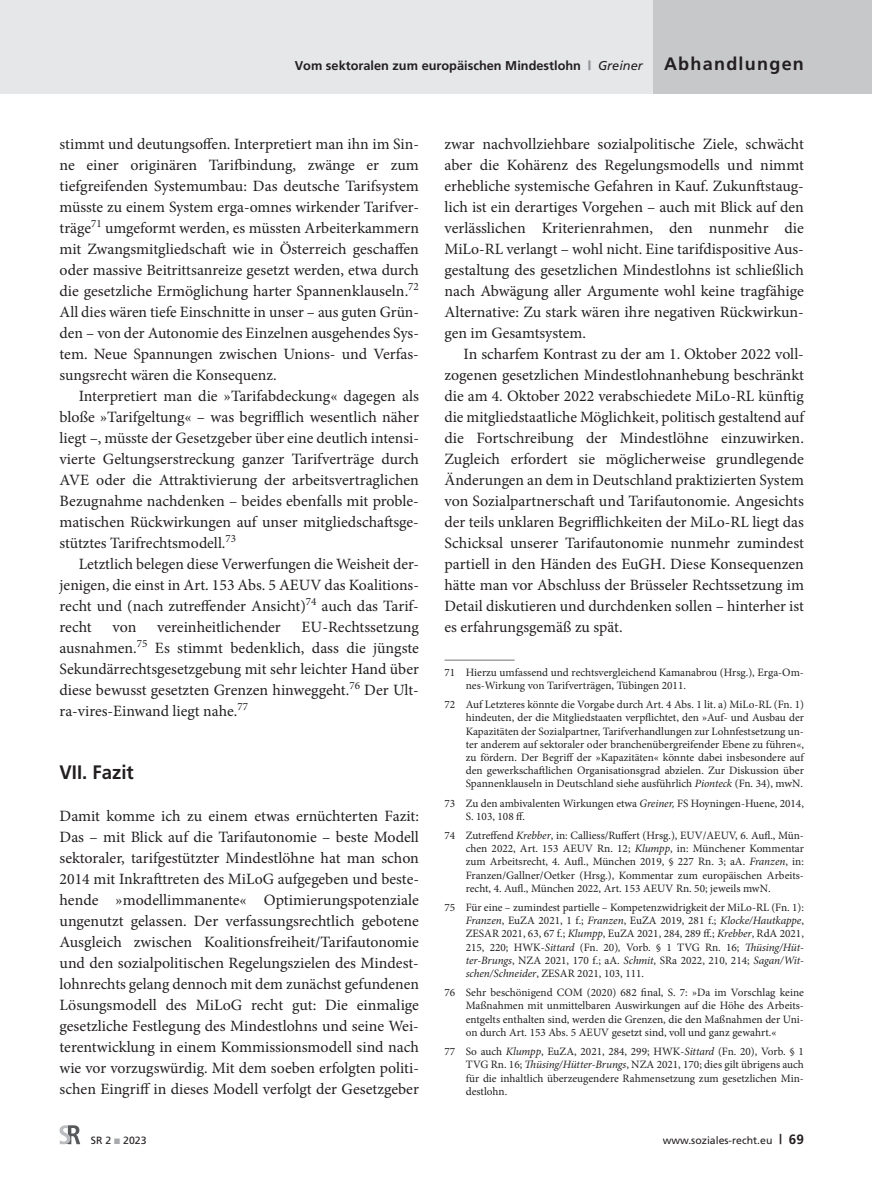
<style>
.page{position:relative;width:872px;height:1191px;background:#fff}
.page>*{position:absolute;margin:0;border:0;box-sizing:border-box;transform-origin:0 0}
.U1_f_Folge_U2{font:700 19.5px "Frutiger";color:#231f20;scale:.95 1}
.GS_Folge{font:15.75px/21px "Minion Pro";color:#231f20;text-align:justify}
.GS{font:15.75px/21px "Minion Pro";color:#231f20;text-align:justify}
.t1{font:700 12.75px "Frutiger";color:#231f20}
.FN_Standard{font:11.25px/13.2px "Minion Pro";color:#231f20;text-align:justify}
.FN_Linie{font:11.25px/13.2px "Minion Pro";letter-spacing:-.005em;color:#231f20}
.t2{font:10.5px "Frutiger";color:#231f20}
.s1{font-weight:900;color:#939598}
.s2{font-weight:400;font-style:italic}
.s3{font-size:18px}
.s4{font-style:italic}
.s5{color:#a8a9ad}
.s6{font-weight:700;font-size:13.5px}
</style>
<div class="page">
<div style="left:0;top:0;width:872px;height:94px;background:#e6e7e9"></div>
<div style="left:653px;top:0;width:219px;height:94px;background:#c7c8ca"></div>
<svg style="left:60px;top:1125px;width:20px;height:19px"></svg>
<hr style="left:444px;top:659px;width:70px;height:1px;background:#808285">
<p class="t1" style="left:295px;top:58px;width:510px">Vom sektoralen zum europäischen Mindestlohn <span class="s1">|</span> <span class="s2">Greiner</span> <span class="s3">Abhandlungen</span></p>
<p class="GS_Folge" style="left:60px;top:133px;width:361px">stimmt und deutungsoffen. Interpretiert man ihn im Sin&shy;ne einer originären Tarifbindung, zwänge er zum tiefgreifenden Systemumbau: Das deutsche Tarifsystem müsste zu einem System erga-omnes wirkender Tarifver&shy;träge<sup>71</sup> umgeformt werden, es müssten Arbeiterkammern mit Zwangsmitgliedschaft wie in Österreich geschaffen oder massive Beitrittsanreize gesetzt werden, etwa durch die gesetzliche Ermöglichung harter Spannenklauseln.<sup>72<br></sup>All dies wären tiefe Einschnitte in unser – aus guten Grün&shy;den – von der Autonomie des Einzelnen ausgehendes Sys&shy;tem. Neue Spannungen zwischen Unions- und Verfas&shy;sungsrecht wären die Konsequenz.</p>
<p class="GS_Folge" style="left:60px;top:385px;width:361px;text-indent:19px">Interpretiert man die »Tarifabdeckung« dagegen als bloße »Tarifgeltung« – was begrifflich wesentlich näher liegt –, müsste der Gesetzgeber über eine deutlich intensi&shy;vierte Geltungserstreckung ganzer Tarifverträge durch AVE oder die Attraktivierung der arbeitsvertraglichen Bezugnahme nachdenken – beides ebenfalls mit proble&shy;matischen Rückwirkungen auf unser mitgliedschaftsge&shy;stütztes Tarifrechtsmodell.<sup>73</sup></p>
<p class="GS_Folge" style="left:60px;top:553px;width:361px;text-indent:19px">Letztlich belegen diese Verwerfungen die Weisheit der&shy;jenigen, die einst in Art. 153 Abs. 5 AEUV das Koalitions&shy;recht und (nach zutreffender Ansicht)<sup>74</sup> auch das Tarif&shy;recht</p>
<p class="GS_Folge" style="left:60px;top:616px;width:361px;text-indent:242px">EU-Rechtssetzung ausnahmen.<sup>75</sup> Es stimmt bedenklich, dass die jüngste Sekundärrechtsgesetzgebung mit sehr leichter Hand über diese bewusst gesetzten Grenzen hinweggeht.<sup>76</sup> Der Ult&shy;ra-vires-Einwand liegt nahe.<sup>77</sup></p>
<p class="GS_Folge" style="left:113px;top:616px;width:25px">von</p>
<p class="GS_Folge" style="left:157px;top:616px;width:125px">vereinheitlichender</p>
<p class="U1_f_Folge_U2" style="left:60px;top:761px;width:80px">VII. Fazit</p>
<p class="GS" style="left:60px;top:805px;width:361px">Damit komme ich zu einem etwas ernüchterten Fazit:<br>Das – mit Blick auf die Tarifautonomie – beste Modell sektoraler, tarifgestützter Mindestlöhne hat man schon 2014 mit Inkrafttreten des MiLoG aufgegeben und beste&shy;hende »modellimmanente« Optimierungspotenziale ungenutzt gelassen. Der verfassungsrechtlich gebotene Ausgleich zwischen Koalitionsfreiheit/Tarifautonomie und den sozialpolitischen Regelungszielen des Mindest&shy;lohnrechts gelang dennoch mit dem zunächst gefundenen Lösungsmodell des MiLoG recht gut: Die einmalige gesetzliche Festlegung des Mindestlohns und seine Wei&shy;terentwicklung in einem Kommissionsmodell sind nach wie vor vorzugswürdig. Mit dem soeben erfolgten politi&shy;schen Eingriff in dieses Modell verfolgt der Gesetzgeber</p>
<p class="GS" style="left:444px;top:133px;width:361px">zwar nachvollziehbare sozialpolitische Ziele, schwächt aber die Kohärenz des Regelungsmodells und nimmt erhebliche systemische Gefahren in Kauf. Zukunftstaug&shy;lich ist ein derartiges Vorgehen – auch mit Blick auf den verlässlichen Kriterienrahmen, den nunmehr die MiLo-RL verlangt – wohl nicht. Eine tarifdispositive Aus&shy;gestaltung des gesetzlichen Mindestlohns ist schließlich nach Abwägung aller Argumente wohl keine tragfähige Alternative: Zu stark wären ihre negativen Rückwirkun&shy;gen im Gesamtsystem.</p>
<p class="GS_Folge" style="left:444px;top:343px;width:361px;text-indent:19px">In scharfem Kontrast zu der am 1. Oktober 2022 voll&shy;zogenen gesetzlichen Mindestlohnanhebung beschränkt die am 4. Oktober 2022 verabschiedete MiLo-RL künftig die mitgliedstaatliche Möglichkeit, politisch gestaltend auf die Fortschreibung der Mindestlöhne einzuwirken.<br>Zugleich erfordert sie möglicherweise grundlegende Änderungen an dem in Deutschland praktizierten System von Sozialpartnerschaft und Tarifautonomie. Angesichts der teils unklaren Begrifflichkeiten der MiLo-RL liegt das Schicksal unserer Tarifautonomie nunmehr zumindest partiell in den Händen des EuGH. Diese Konsequenzen hätte man vor Abschluss der Brüsseler Rechtssetzung im Detail diskutieren und durchdenken sollen – hinterher ist es erfahrungsgemäß zu spät.</p>
<p class="FN_Linie" style="left:466px;top:665px;width:340px;text-indent:-21px">71 Hierzu umfassend und rechtsvergleichend Kamanabrou (Hrsg.), Erga-Om&shy;nes-Wirkung von Tarifverträgen, Tübingen 2011.</p>
<p class="FN_Standard" style="left:466px;top:698px;width:340px;text-indent:-21px">72 Auf Letzteres könnte die Vorgabe durch Art. 4 Abs. 1 lit. a) MiLo-RL (Fn. 1) hindeuten, der die Mitgliedstaaten verpflichtet, den »Auf- und Ausbau der Kapazitäten der Sozialpartner, Tarifverhandlungen zur Lohnfestsetzung un&shy;ter anderem auf sektoraler oder branchenübergreifender Ebene zu führen«, zu fördern. Der Begriff der »Kapazitäten« könnte dabei insbesondere auf den gewerkschaftlichen Organisationsgrad abzielen. Zur Diskussion über Spannenklauseln in Deutschland siehe ausführlich <span class="s4">Pionteck</span> (Fn. 34), mwN.</p>
<p class="FN_Standard" style="left:466px;top:796px;width:340px;text-indent:-21px">73 Zu den ambivalenten Wirkungen etwa <span class="s4">Greiner,</span> FS Hoyningen-Huene, 2014,<br>S. 103, 108 ff.</p>
<p class="FN_Standard" style="left:466px;top:829px;width:340px;text-indent:-21px">74 Zutreffend <span class="s4">Krebber</span>, in: Calliess/Ruffert (Hrsg.), EUV/AEUV, 6. Aufl., Mün&shy;chen 2022, Art. 153 AEUV Rn. 12; <span class="s4">Klumpp</span>, in: Münchener Kommentar zum Arbeitsrecht, 4. Aufl., München 2019, § 227 Rn. 3; aA. <span class="s4">Franzen</span>, in:<br>Franzen/Gallner/Oetker (Hrsg.), Kommentar zum europäischen Arbeits&shy;recht, 4. Aufl., München 2022, Art. 153 AEUV Rn. 50; jeweils mwN.</p>
<p class="FN_Standard" style="left:466px;top:901px;width:340px;text-indent:-21px">75 Für eine – zumindest partielle – Kompetenzwidrigkeit der MiLo-RL (Fn. 1):<br><span class="s4">Franzen</span>, EuZA 2021, 1 f.; <span class="s4">Franzen</span>, EuZA 2019, 281 f.; <span class="s4">Klocke/Hautkappe</span>, ZESAR 2021, 63, 67 f.; <span class="s4">Klumpp</span>, EuZA 2021, 284, 289 ff.; <span class="s4">Krebber</span>, RdA 2021, 215, 220; HWK-<span class="s4">Sittard</span> (Fn. 20)<span class="s4">,</span> Vorb. § 1 TVG Rn. 16; <span class="s4">Thüsing/Hüt&shy;ter-Brungs</span>, NZA 2021, 170 f.; aA. <span class="s4">Schmit</span>, SRa 2022, 210, 214; <span class="s4">Sagan/Wit&shy;schen/Schneider</span>, ZESAR 2021, 103, 111.</p>
<p class="FN_Standard" style="left:466px;top:986px;width:340px;text-indent:-21px">76 Sehr beschönigend COM (2020) 682 final, S. 7: »Da im Vorschlag keine Maßnahmen mit unmittelbaren Auswirkungen auf die Höhe des Arbeits&shy;entgelts enthalten sind, werden die Grenzen, die den Maßnahmen der Uni&shy;on durch Art. 153 Abs. 5 AEUV gesetzt sind, voll und ganz gewahrt.«</p>
<p class="FN_Standard" style="left:466px;top:1045px;width:340px;text-indent:-21px">77 So auch <span class="s4">Klumpp</span>, EuZA, 2021, 284, 299; HWK-<span class="s4">Sittard</span> (Fn. 20), Vorb. § 1<br>TVG Rn. 16; <span class="s4">Thüsing/Hütter-Brungs</span>, NZA 2021, 170; dies gilt übrigens auch für die inhaltlich überzeugendere Rahmensetzung zum gesetzlichen Min&shy;destlohn.</p>
<p class="t2" style="left:91px;top:1134px;width:57px">SR 2 <span class="s5">■</span> 2023</p>
<p class="t2" style="left:662px;top:1134px;width:143px">www.soziales-recht.eu <span class="s6">| 69</span></p>
</div>
